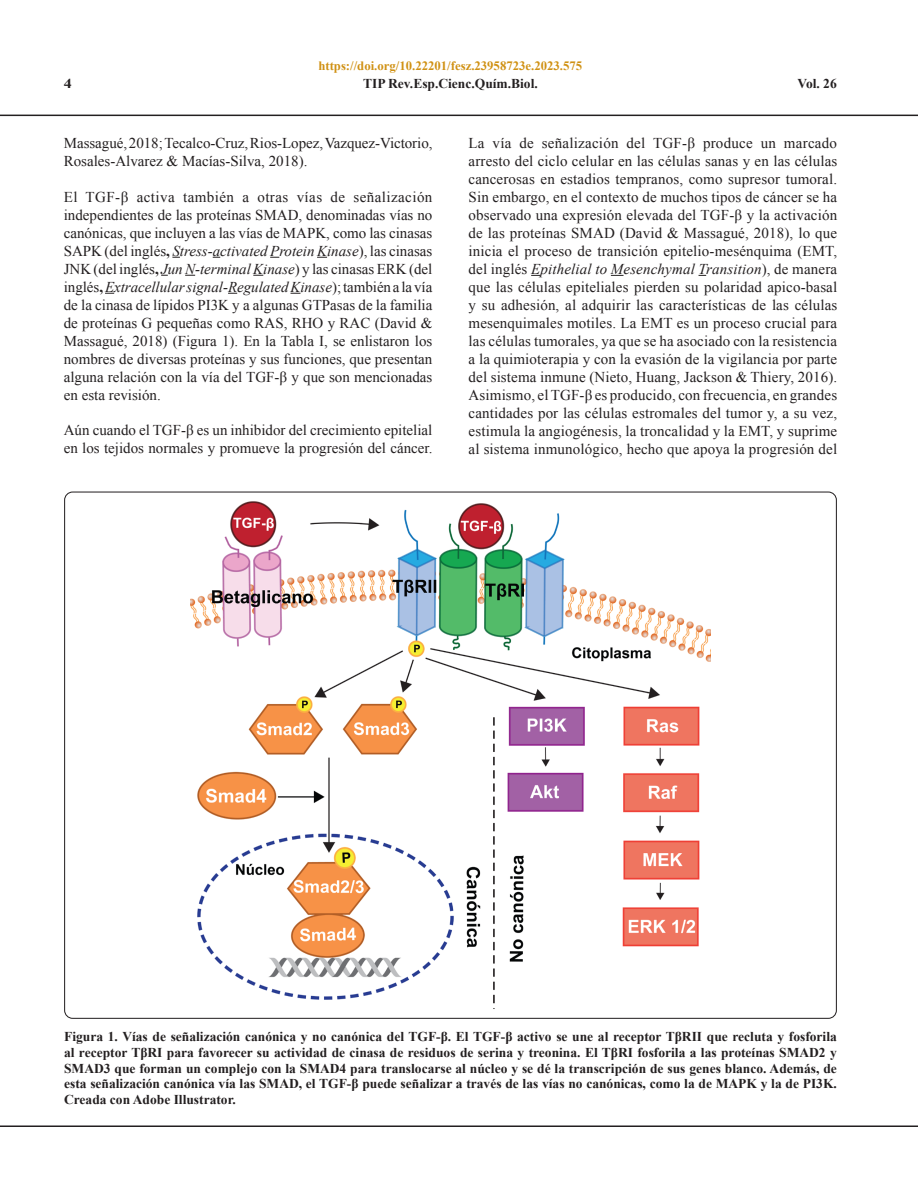
<style>
.page{position:relative;width:918px;height:1188px;background:#fff}
.page>*{position:absolute;margin:0;border:0;box-sizing:border-box;transform-origin:0 0}
.texto_español{font:15px/18px "Times New Roman";color:#231f20}
.tit_figura_español{font:700 13.5px/15.8px "Times New Roman";color:#231f20;text-align:justify}
.tit_figura_español-2{font:700 13.5px "Times New Roman";color:#231f20;scale:1.2 1}
.t1{font:700 12.75px "Times New Roman";color:#d09114}
.s1{font-weight:700}
.s2{font-style:italic}
</style>
<div class="page">
<hr style="left:0;top:115px;width:918px;height:1px;background:#231f20">
<hr style="left:0;top:1125px;width:918px;height:2px;background:#231f20">
<svg style="left:611px;top:275px;width:13px;height:1px"></svg>
<img style="left:190px;top:501px;width:521px;height:508px">
<p class="t1" style="left:318px;top:57px;width:265px">https://doi.org/10.22201/fesz.23958723e.2023.575</p>
<p class="tit_figura_español-2" style="left:64px;top:75px;width:8px">4</p>
<p class="tit_figura_español" style="left:363px;top:76px;width:176px">TIP Rev.Esp.Cienc.Quím.Biol.</p>
<p class="tit_figura_español" style="left:798px;top:76px;width:41px">Vol. 26</p>
<p class="texto_español" style="left:64px;top:133px;width:370px">Massagué, 2018; Tecalco-Cruz, Rios-Lopez, Vazquez-Victorio,<br>Rosales-Alvarez &amp; Macías-Silva, 2018).</p>
<p class="texto_español" style="left:64px;top:187px;width:370px;text-align:justify">El TGF-β activa también a otras vías de señalización independientes de las proteínas SMAD, denominadas vías no canónicas, que incluyen a las vías de MAPK, como las cinasas SAPK (del inglés<span class="s1">,</span> <span class="s2">Stress-activated Protein Kinase</span>), las cinasas JNK (del inglés<span class="s1">,</span> <span class="s2">Jun N-terminal Kinase</span>) y las cinasas ERK (del inglés<span class="s1">,</span><span class="s2">Extracellular signal-Regulated Kinase</span>); también a la vía de la cinasa de lípidos PI3K y a algunas GTPasas de la familia de proteínas G pequeñas como RAS, RHO y RAC (David &amp; Massagué, 2018) (Figura 1). En la Tabla I, se enlistaron los nombres de diversas proteínas y sus funciones, que presentan alguna relación con la vía del TGF-β y que son mencionadas en esta revisión.</p>
<p class="texto_español" style="left:64px;top:421px;width:370px">Aún cuando el TGF-β es un inhibidor del crecimiento epitelial en los tejidos normales y promueve la progresión del cáncer.</p>
<p class="texto_español" style="left:469px;top:133px;width:370px;text-align:justify">La vía de señalización del TGF-β produce un marcado arresto del ciclo celular en las células sanas y en las células cancerosas en estadios tempranos, como supresor tumoral.<br>Sin embargo, en el contexto de muchos tipos de cáncer se ha observado una expresión elevada del TGF-β y la activación de las proteínas SMAD (David &amp; Massagué, 2018), lo que inicia el proceso de transición epitelio-mesénquima (EMT, del inglés <span class="s2">Epithelial to Mesenchymal Transition</span>), de manera que las células epiteliales pierden su polaridad apico-basal y su adhesión, al adquirir las características de las células mesenquimales motiles. La EMT es un proceso crucial para las células tumorales, ya que se ha asociado con la resistencia a la quimioterapia y con la evasión de la vigilancia por parte del sistema inmune (Nieto, Huang, Jackson &amp; Thiery, 2016).<br>Asimismo, el TGF-β es producido, con frecuencia, en grandes cantidades por las células estromales del tumor y, a su vez, estimula la angiogénesis, la troncalidad y la EMT, y suprime al sistema inmunológico, hecho que apoya la progresión del</p>
<p class="tit_figura_español" style="left:64px;top:1028px;width:774px">Figura 1. Vías de señalización canónica y no canónica del TGF-β. El TGF-β activo se une al receptor TβRII que recluta y fosforila al receptor TβRI para favorecer su actividad de cinasa de residuos de serina y treonina. El TβRI fosforila a las proteínas SMAD2 y SMAD3 que forman un complejo con la SMAD4 para translocarse al núcleo y se dé la transcripción de sus genes blanco. Además, de esta señalización canónica vía las SMAD, el TGF-β puede señalizar a través de las vías no canónicas, como la de MAPK y la de PI3K.<br>Creada con Adobe Illustrator.</p>
</div>
